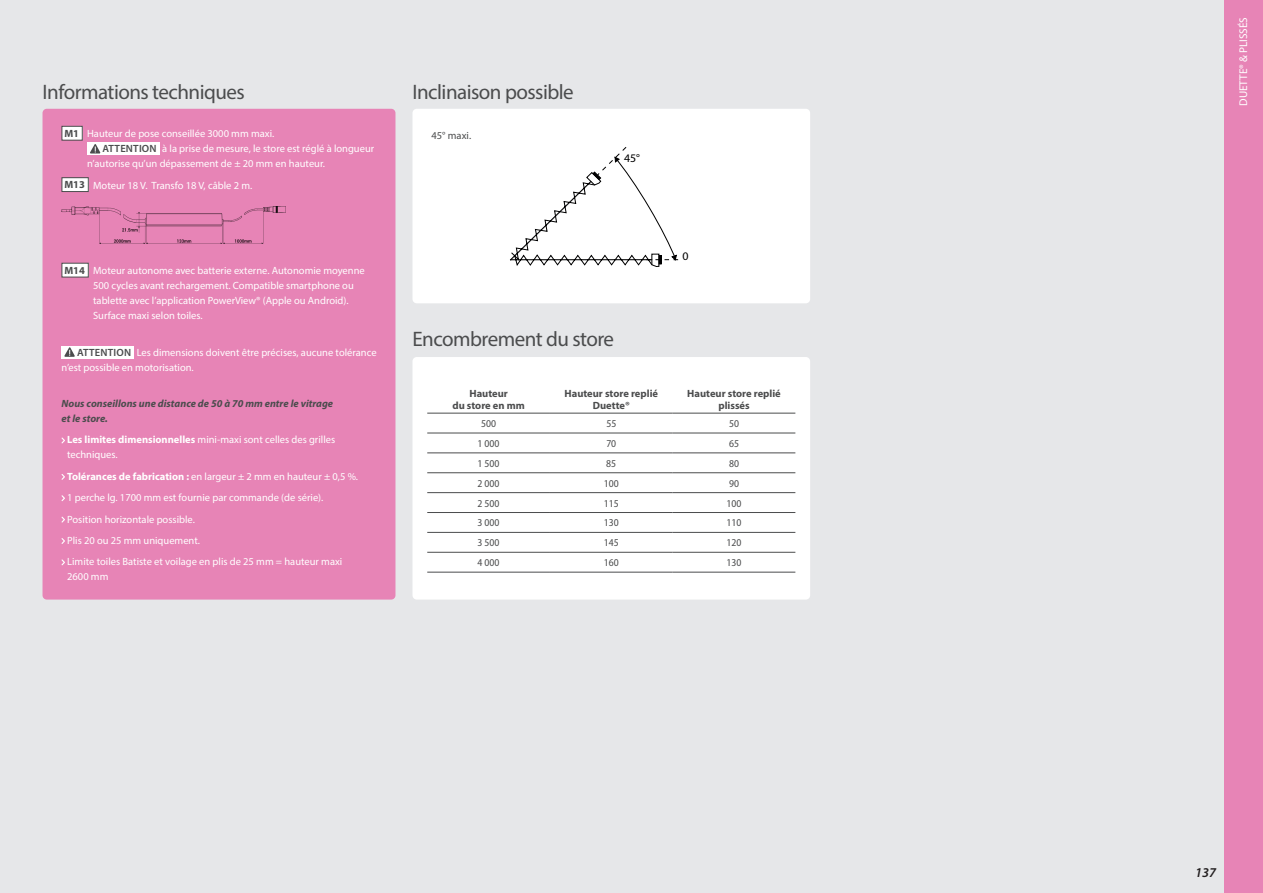
<style>
.page{position:relative;width:1263px;height:893px;background:#fff}
.page>*{position:absolute;margin:0;border:0;box-sizing:border-box;transform-origin:0 0}
.t1{font:21px "Myriad Pro";letter-spacing:-.025em;color:#4b4c4d}
.t2{font:italic 600 13.5px "Myriad Pro";color:#231f20}
.t3{font:11.55px "Myriad";color:#000001}
.t4{font:11.25px "Myriad Pro";letter-spacing:-.01em;color:#fff}
.t5{font:10.5px/15px "Myriad Pro";color:#fff}
.t6{font:semi-condensed 10.5px "Myriad Pro";color:#4b4c4d}
.t7{font:700 10.5px/12px "Myriad Pro";color:#4b4c4d;text-align:center}
.t8{font:italic 700 10.5px/15px "Myriad Pro";color:#4b4c4d}
.t9{font:10.5px "Myriad Pro";color:#4b4c4d}
.s1{font-weight:700;color:#4b4c4d}
.s2{font-weight:600;color:#4b4c4d}
.s3{font-weight:700}
</style>
<div class="page">
<div style="left:0;top:0;width:1225px;height:893px;background:#e6e7e9"></div>
<div style="left:43px;top:109px;width:352px;height:491px;background:#e784b6;border-radius:4px"></div>
<div style="left:412px;top:109px;width:398px;height:194px;background:#fff;border-radius:4px"></div>
<div style="left:62px;top:126px;width:20px;height:14px;background:#fff"></div>
<div style="left:62px;top:126px;width:21px;height:15px;border:1px solid #4b4c4d"></div>
<div style="left:87px;top:142px;width:73px;height:13px;background:#fff"></div>
<svg style="left:90px;top:144px;width:11px;height:10px"></svg>
<div style="left:62px;top:178px;width:26px;height:14px;background:#fff"></div>
<div style="left:62px;top:177px;width:27px;height:15px;border:1px solid #4b4c4d"></div>
<img style="left:62px;top:206px;width:224px;height:37px">
<div style="left:62px;top:263px;width:26px;height:14px;background:#fff"></div>
<div style="left:62px;top:263px;width:27px;height:14px;border:1px solid #4b4c4d"></div>
<div style="left:62px;top:346px;width:72px;height:12px;background:#fff"></div>
<svg style="left:64px;top:347px;width:11px;height:10px"></svg>
<svg style="left:61px;top:437px;width:4px;height:6px"></svg>
<svg style="left:61px;top:474px;width:4px;height:6px"></svg>
<svg style="left:61px;top:495px;width:4px;height:6px"></svg>
<svg style="left:61px;top:517px;width:4px;height:6px"></svg>
<svg style="left:61px;top:538px;width:4px;height:6px"></svg>
<svg style="left:61px;top:559px;width:4px;height:6px"></svg>
<svg style="left:510px;top:147px;width:168px;height:120px"></svg>
<div style="left:412px;top:357px;width:398px;height:243px;background:#fff;border-radius:4px"></div>
<hr style="left:427px;top:433px;width:123px;height:1px;background:#4b4c4d">
<hr style="left:550px;top:433px;width:123px;height:1px;background:#4b4c4d">
<hr style="left:673px;top:433px;width:122px;height:1px;background:#4b4c4d">
<hr style="left:427px;top:453px;width:123px;height:1px;background:#4b4c4d">
<hr style="left:550px;top:453px;width:123px;height:1px;background:#4b4c4d">
<hr style="left:673px;top:453px;width:122px;height:1px;background:#4b4c4d">
<hr style="left:427px;top:472px;width:123px;height:1px;background:#4b4c4d">
<hr style="left:550px;top:472px;width:123px;height:1px;background:#4b4c4d">
<hr style="left:673px;top:472px;width:122px;height:1px;background:#4b4c4d">
<hr style="left:427px;top:492px;width:123px;height:1px;background:#4b4c4d">
<hr style="left:550px;top:492px;width:123px;height:1px;background:#4b4c4d">
<hr style="left:673px;top:492px;width:122px;height:1px;background:#4b4c4d">
<hr style="left:427px;top:512px;width:123px;height:1px;background:#4b4c4d">
<hr style="left:550px;top:512px;width:123px;height:1px;background:#4b4c4d">
<hr style="left:673px;top:512px;width:122px;height:1px;background:#4b4c4d">
<hr style="left:427px;top:532px;width:123px;height:1px;background:#4b4c4d">
<hr style="left:550px;top:532px;width:123px;height:1px;background:#4b4c4d">
<hr style="left:673px;top:532px;width:122px;height:1px;background:#4b4c4d">
<hr style="left:427px;top:552px;width:123px;height:1px;background:#4b4c4d">
<hr style="left:550px;top:552px;width:123px;height:1px;background:#4b4c4d">
<hr style="left:673px;top:552px;width:122px;height:1px;background:#4b4c4d">
<hr style="left:427px;top:572px;width:123px;height:1px;background:#4b4c4d">
<hr style="left:550px;top:572px;width:123px;height:1px;background:#4b4c4d">
<hr style="left:673px;top:572px;width:122px;height:1px;background:#4b4c4d">
<hr style="left:427px;top:413px;width:123px;height:1px;background:#4b4c4d">
<hr style="left:550px;top:413px;width:123px;height:1px;background:#4b4c4d">
<hr style="left:673px;top:413px;width:122px;height:1px;background:#4b4c4d">
<div style="left:1225px;top:0;width:38px;height:893px;background:#e784b6"></div>
<h1 class="t1" style="left:43px;top:79px;width:204px">Informations techniques</h1>
<h1 class="t1" style="left:412px;top:79px;width:163px">Inclinaison possible</h1>
<p class="t5" style="left:64px;top:126px;width:211px"><span class="s1">M1</span> Hauteur de pose conseillée 3000 mm maxi.</p>
<p class="t5" style="left:103px;top:141px;width:273px"><span class="s2">ATTENTION</span> à la prise de mesure, le store est réglé à longueur</p>
<p class="t5" style="left:87px;top:156px;width:239px">n’autorise qu’un dépassement de ± 20 mm en hauteur.</p>
<p class="t5" style="left:64px;top:178px;width:189px"><span class="s1">M13</span> Moteur 18 V. Transfo 18 V, câble 2 m.</p>
<p class="t9" style="left:431px;top:129px;width:41px">45° maxi.</p>
<p class="t3" style="left:624px;top:151px;width:18px">45°</p>
<p class="t3" style="left:682px;top:249px;width:8px">0</p>
<p class="t5" style="left:93px;top:263px;width:273px;text-indent:-29px"><span class="s1">M14</span> Moteur autonome avec batterie externe. Autonomie moyenne 500 cycles avant rechargement. Compatible smartphone ou tablette avec l’application PowerView® (Apple ou Android).<br>Surface maxi selon toiles.</p>
<p class="t5" style="left:62px;top:344px;width:317px;text-indent:15px"><span class="s2">ATTENTION</span> Les dimensions doivent être précises, aucune tolérance n’est possible en motorisation.</p>
<p class="t8" style="left:62px;top:396px;width:273px">Nous conseillons une distance de 50 à 70 mm entre le vitrage et le store.</p>
<p class="t5" style="left:67px;top:432px;width:270px"><span class="s3">Les limites dimensionnelles</span> mini-maxi sont celles des grilles techniques.</p>
<p class="t5" style="left:67px;top:465px;width:293px;line-height:21.5px"><span class="s3">Tolérances de fabrication :</span> en largeur ± 2 mm en hauteur ± 0,5 %.<br>1 perche lg. 1700 mm est fournie par commande (de série).<br>Position horizontale possible.<br>Plis 20 ou 25 mm uniquement.<br>Limite toiles Batiste et voilage en plis de 25 mm = hauteur maxi</p>
<p class="t5" style="left:67px;top:569px;width:43px">2600 mm</p>
<h1 class="t1" style="left:412px;top:326px;width:203px">Encombrement du store</h1>
<p class="t7" style="left:452px;top:387px;width:74px">Hauteur<br>du store en mm</p>
<p class="t7" style="left:565px;top:387px;width:95px">Hauteur store replié<br>Duette®</p>
<p class="t7" style="left:687px;top:387px;width:95px">Hauteur store replié plissés</p>
<p class="t6" style="left:481px;top:418px;width:16px">500</p>
<p class="t6" style="left:606px;top:418px;width:11px">55</p>
<p class="t6" style="left:729px;top:418px;width:11px">50</p>
<p class="t6" style="left:478px;top:438px;width:24px">1 000</p>
<p class="t6" style="left:606px;top:438px;width:11px">70</p>
<p class="t6" style="left:729px;top:438px;width:11px">65</p>
<p class="t6" style="left:478px;top:458px;width:24px">1 500</p>
<p class="t6" style="left:606px;top:458px;width:11px">85</p>
<p class="t6" style="left:729px;top:458px;width:11px">80</p>
<p class="t6" style="left:478px;top:477px;width:24px">2 000</p>
<p class="t6" style="left:604px;top:477px;width:16px">100</p>
<p class="t6" style="left:729px;top:477px;width:11px">90</p>
<p class="t6" style="left:478px;top:497px;width:24px">2 500</p>
<p class="t6" style="left:604px;top:497px;width:16px">115</p>
<p class="t6" style="left:726px;top:497px;width:16px">100</p>
<p class="t6" style="left:478px;top:517px;width:24px">3 000</p>
<p class="t6" style="left:604px;top:517px;width:16px">130</p>
<p class="t6" style="left:726px;top:517px;width:16px">110</p>
<p class="t6" style="left:478px;top:537px;width:24px">3 500</p>
<p class="t6" style="left:604px;top:537px;width:16px">145</p>
<p class="t6" style="left:726px;top:537px;width:16px">120</p>
<p class="t6" style="left:478px;top:557px;width:24px">4 000</p>
<p class="t6" style="left:604px;top:557px;width:16px">160</p>
<p class="t6" style="left:726px;top:557px;width:16px">130</p>
<p class="t4" style="left:1236px;top:106px;width:90px;rotate:-90deg">DUETTE® &amp; PLISSÉS</p>
<p class="t2" style="left:1195px;top:863px;width:23px">137</p>
</div>
